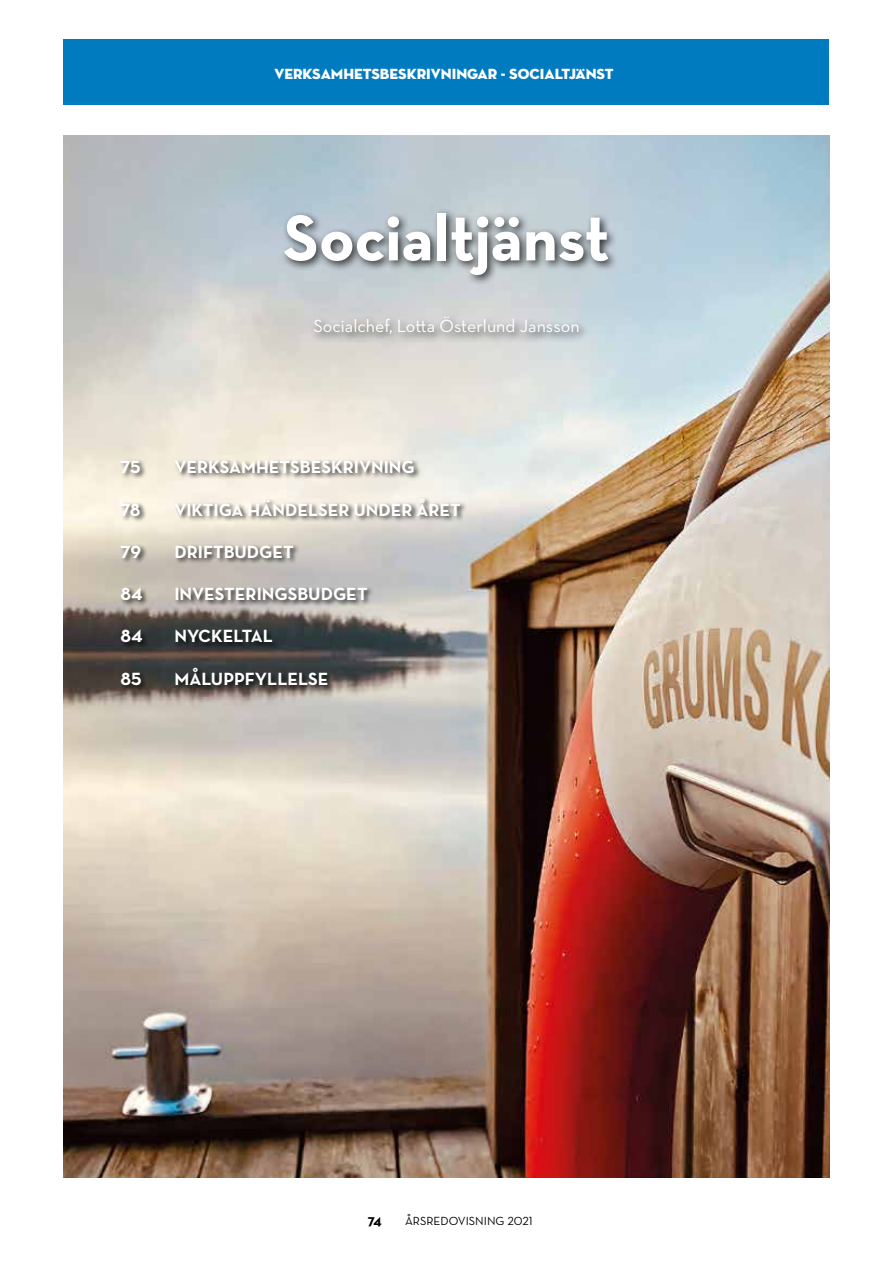
<style>
.page{position:relative;width:893px;height:1263px;background:#fff}
.page>*{position:absolute;margin:0;border:0;box-sizing:border-box;transform-origin:0 0}
.t1{font:700 66px "Neutraface Text";letter-spacing:-.005em;color:#fff}
.t2{font:700 18px "Neutraface Text";color:#fff}
.t3{font:18px "Neutraface Text";color:#fff}
.t4{font:15px "Neutraface Display Titling";color:#fff}
.t5{font:700 15px "Neutraface Text";color:#000}
.t6{font:12px "Neutraface Text";color:#000}
</style>
<div class="page">
<div style="left:64px;top:39px;width:765px;height:66px;background:#007bc0"></div>
<img style="left:64px;top:135px;width:765px;height:1043px">
<div style="left:280px;top:208px;width:339px;height:137px;background:#000;opacity:.75"></div>
<div style="left:120px;top:459px;width:348px;height:234px;background:#000;opacity:.75"></div>
<p class="t4" style="left:275px;top:65px;width:340px">VERKSAMHETSBESKRIVNINGAR - SOCIALTJÄNST</p>
<h1 class="t1" style="left:283px;top:195px;width:328px">Socialtjänst</h1>
<p class="t3" style="left:313px;top:315px;width:268px">Socialchef, Lotta Österlund Jansson</p>
<p class="t2" style="left:120px;top:456px;width:22px">75</p>
<p class="t2" style="left:174px;top:456px;width:242px">VERKSAMHETSBESKRIVNING</p>
<p class="t2" style="left:120px;top:498px;width:22px">78</p>
<p class="t2" style="left:174px;top:498px;width:288px">VIKTIGA HÄNDELSER UNDER ÅRET</p>
<p class="t2" style="left:120px;top:540px;width:22px">79</p>
<p class="t2" style="left:174px;top:540px;width:121px">DRIFTBUDGET</p>
<p class="t2" style="left:120px;top:582px;width:24px">84</p>
<p class="t2" style="left:174px;top:582px;width:195px">INVESTERINGSBUDGET</p>
<p class="t2" style="left:120px;top:625px;width:24px">84</p>
<p class="t2" style="left:174px;top:625px;width:100px">NYCKELTAL</p>
<p class="t2" style="left:120px;top:667px;width:23px">85</p>
<p class="t2" style="left:174px;top:667px;width:156px">MÅLUPPFYLLELSE</p>
<p class="t5" style="left:368px;top:1210px;width:15px">74</p>
<p class="t6" style="left:405px;top:1213px;width:129px">ÅRSREDOVISNING 2021</p>
</div>
